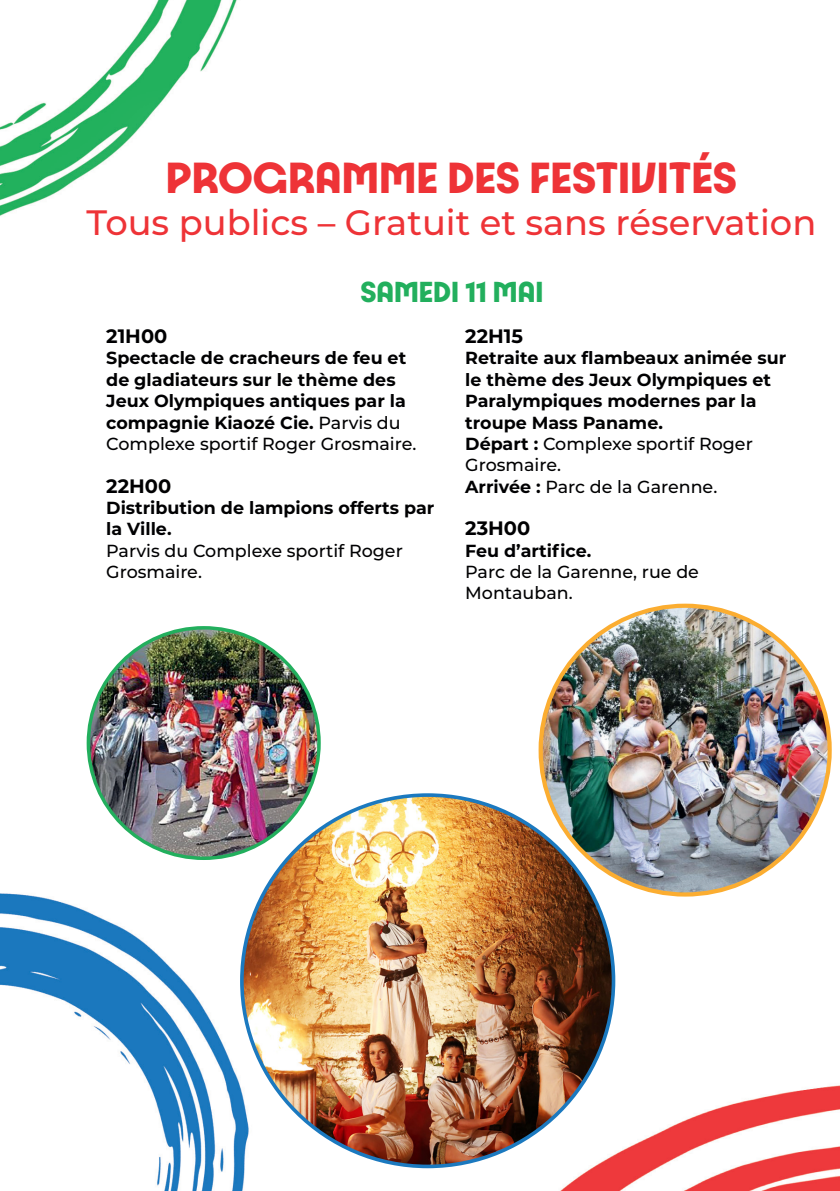
<style>
.page{position:relative;width:840px;height:1191px;background:#fff}
.page>*{position:absolute;margin:0;border:0;box-sizing:border-box;transform-origin:0 0}
.t1{font:46.6px "Paris 2024 Variable Regular";color:#ee3337}
.t2{font:500 35.2px "Montserrat";color:#ee3337}
.t3{font:31px "Paris 2024 Variable Regular";color:#22af5d}
.t4{font:700 19.4px "Montserrat";color:#000002}
.t5{font:700 17.4px/21.4px "Montserrat";color:#000002}
.t6{font:500 17.4px/21.4px "Montserrat";color:#000002}
.s1{font-weight:500}
.s2{font-weight:700}
</style>
<div class="page">
<img style="left:0;top:0;width:839px;height:1191px">
<img style="left:540px;top:607px;width:289px;height:286px">
<img style="left:88px;top:628px;width:231px;height:230px;border-radius:115px">
<img style="left:242px;top:795px;width:371px;height:371px;border-radius:186px">
<div style="left:17px;top:76px;width:822px;height:243px;background:#fff"></div>
<p class="t1" style="left:166px;top:149px;width:572px">PROGRAMME DES FESTIVITÉS</p>
<p class="t2" style="left:86px;top:198px;width:731px">Tous publics – Gratuit et sans réservation</p>
<p class="t3" style="left:360px;top:272px;width:184px">SAMEDI 11 MAI</p>
<p class="t4" style="left:106px;top:322px;width:63px">21H00</p>
<p class="t5" style="left:106px;top:347px;width:311px">Spectacle de cracheurs de feu et de gladiateurs sur le thème des<br>Jeux Olympiques antiques par la compagnie Kiaozé Cie. <span class="s1">Parvis du<br>Complexe sportif Roger Grosmaire.</span></p>
<p class="t4" style="left:106px;top:472px;width:66px">22H00</p>
<p class="t5" style="left:106px;top:496px;width:329px">Distribution de lampions offerts par la Ville.</p>
<p class="t6" style="left:106px;top:539px;width:298px">Parvis du Complexe sportif Roger<br>Grosmaire.</p>
<p class="t4" style="left:465px;top:322px;width:59px">22H15</p>
<p class="t5" style="left:465px;top:347px;width:322px">Retraite aux flambeaux animée sur le thème des Jeux Olympiques et<br>Paralympiques modernes par la troupe Mass Paname.</p>
<p class="t6" style="left:465px;top:432px;width:289px"><span class="s2">Départ :</span> Complexe sportif Roger<br>Grosmaire.</p>
<p class="t6" style="left:465px;top:475px;width:253px"><span class="s2">Arrivée :</span> Parc de la Garenne.</p>
<p class="t4" style="left:465px;top:514px;width:66px">23H00</p>
<p class="t5" style="left:465px;top:539px;width:127px">Feu d’artifice.</p>
<p class="t6" style="left:465px;top:560px;width:235px">Parc de la Garenne, rue de<br>Montauban.</p>
</div>
